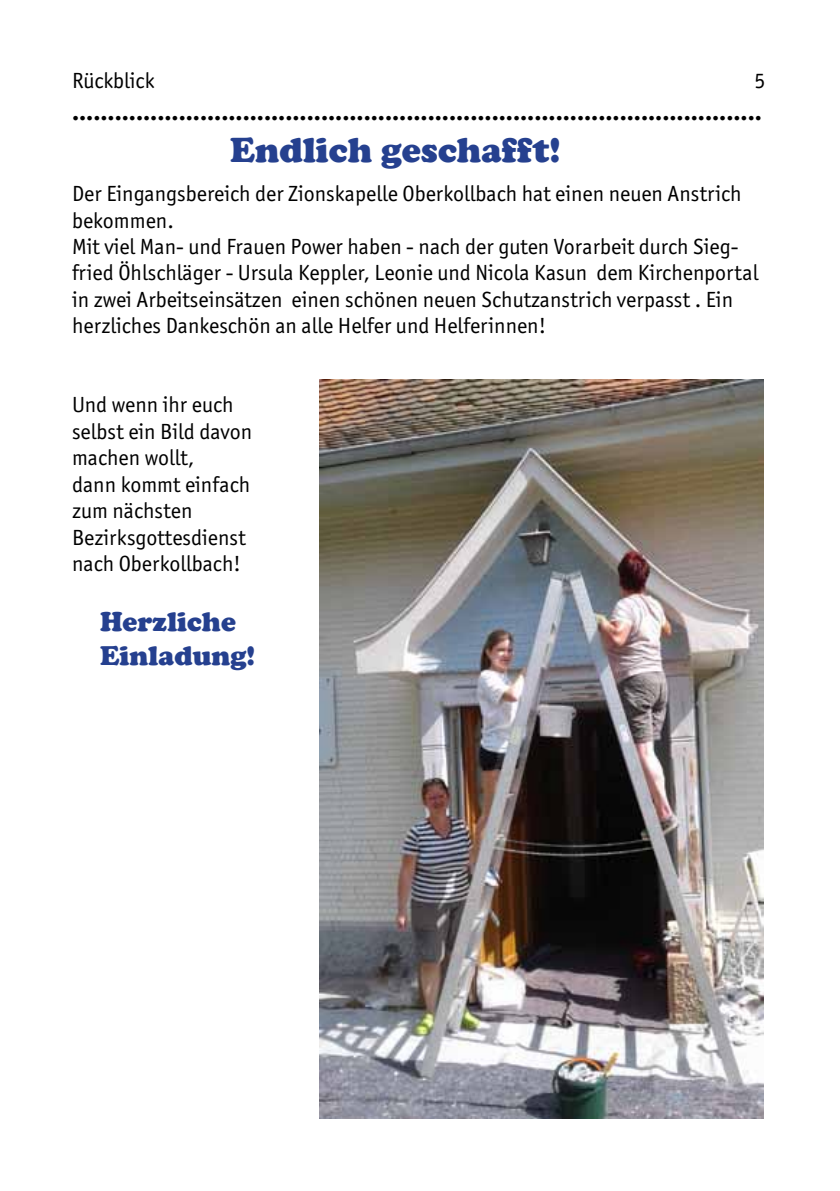
<style>
.page{position:relative;width:840px;height:1191px;background:#fff}
.page>*{position:absolute;margin:0;border:0;box-sizing:border-box;transform-origin:0 0}
.t1{font:900 36px "Cooper";color:#25408f}
.t2{font:900 28px/33.6px "Cooper";color:#25408f}
.t3{font:700 24px "Officina Sans ITC Std";color:#000}
.t4{font:22px/26.4px "Officina Sans ITC Std";color:#000}
</style>
<div class="page">
<img style="left:319px;top:380px;width:443px;height:739px">
<p class="t4" style="left:72px;top:67px;width:84px">Rückblick</p>
<p class="t4" style="left:754px;top:67px;width:12px">5</p>
<p class="t3" style="left:72px;top:97px;width:691px">.................................................................................................</p>
<h1 class="t1" style="left:230px;top:129px;width:331px">Endlich geschafft!</h1>
<p class="t4" style="left:72px;top:180px;width:687px">Der Eingangsbereich der Zionskapelle Oberkollbach hat einen neuen Anstrich bekommen.<br>Mit viel Man- und Frauen Power haben - nach der guten Vorarbeit durch Sieg&shy;fried Öhlschläger - Ursula Keppler, Leonie und Nicola Kasun dem Kirchenportal in zwei Arbeitseinsätzen einen schönen neuen Schutzanstrich verpasst . Ein herzliches Dankeschön an alle Helfer und Helferinnen!</p>
<p class="t4" style="left:72px;top:392px;width:181px">Und wenn ihr euch selbst ein Bild davon machen wollt,<br>dann kommt einfach zum nächsten<br>Bezirksgottesdienst nach Oberkollbach!</p>
<p class="t2" style="left:100px;top:605px;width:156px">Herzliche<br>Einladung!</p>
</div>
